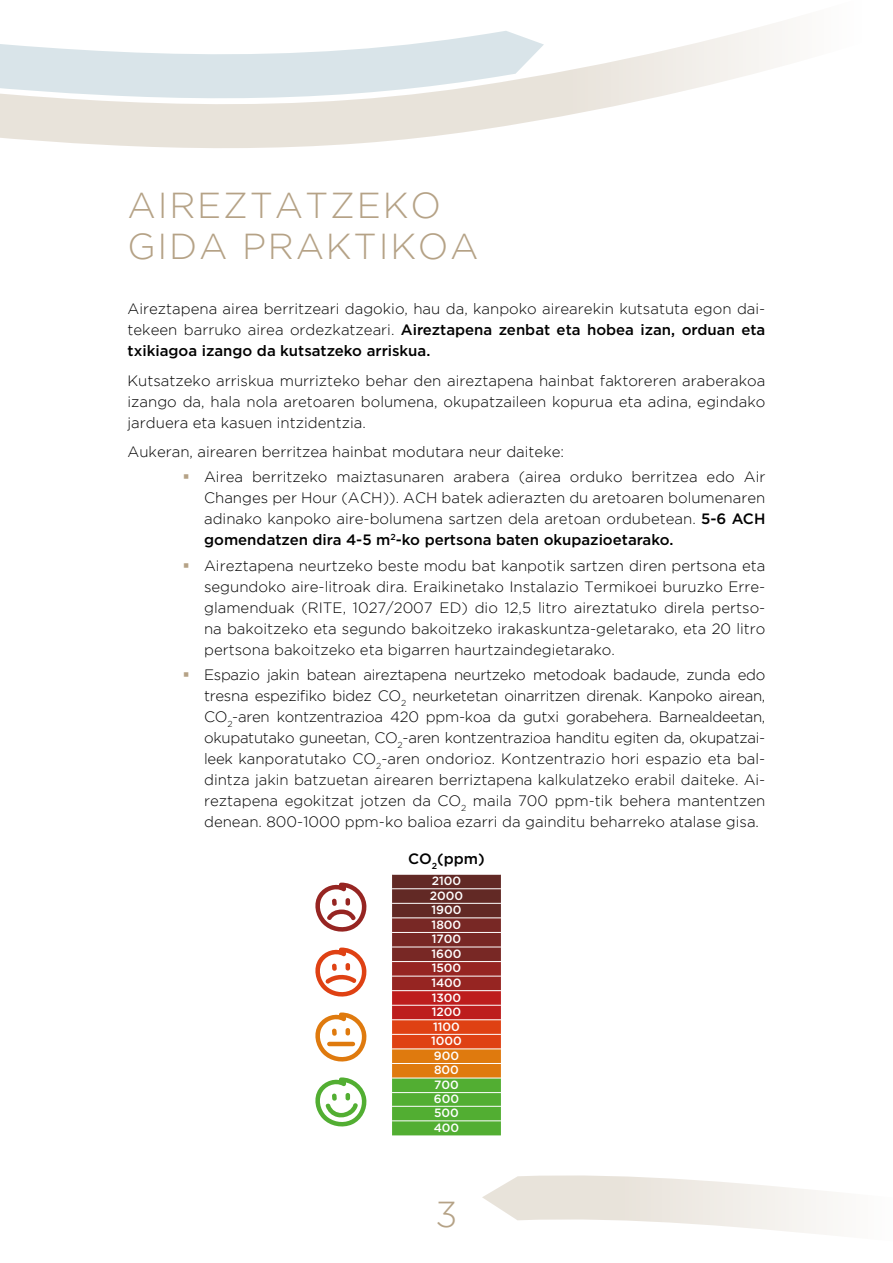
<style>
.page{position:relative;width:893px;height:1263px;background:#fff}
.page>*{position:absolute;margin:0;border:0;box-sizing:border-box;transform-origin:0 0}
.t1{font:300 36px/41.4px "Gotham";letter-spacing:.05em;color:#b5a286}
.t2{font:300 15px/21px "Gotham";color:#000;text-align:justify}
.t3{font:500 15px "Gotham";color:#000}
.t4{font:500 12px/14.5px "Gotham";color:#fff;text-align:center}
.s1{font-weight:500}
.s2{color:#b5a286}
</style>
<div class="page">
<svg style="left:0;top:22px;width:782px;height:126px"></svg>
<svg style="left:482px;top:1135px;width:345px;height:100px"></svg>
<svg style="left:315px;top:1077px;width:52px;height:50px"></svg>
<svg style="left:315px;top:882px;width:52px;height:50px"></svg>
<svg style="left:315px;top:947px;width:52px;height:50px"></svg>
<svg style="left:392px;top:875px;width:109px;height:260px;background:#905326"></svg>
<hr style="left:392px;top:888px;width:109px;height:1px;background:#fff">
<hr style="left:392px;top:903px;width:109px;height:1px;background:#fff">
<hr style="left:392px;top:917px;width:109px;height:1px;background:#fff">
<hr style="left:392px;top:932px;width:109px;height:1px;background:#fff">
<hr style="left:392px;top:947px;width:109px;height:1px;background:#fff">
<hr style="left:392px;top:961px;width:109px;height:1px;background:#fff">
<hr style="left:392px;top:976px;width:109px;height:1px;background:#fff">
<hr style="left:392px;top:990px;width:109px;height:1px;background:#fff">
<hr style="left:392px;top:1005px;width:109px;height:1px;background:#fff">
<hr style="left:392px;top:1019px;width:109px;height:1px;background:#fff">
<hr style="left:392px;top:1034px;width:109px;height:1px;background:#fff">
<hr style="left:392px;top:1048px;width:109px;height:1px;background:#fff">
<hr style="left:392px;top:1063px;width:109px;height:1px;background:#fff">
<hr style="left:392px;top:1078px;width:109px;height:1px;background:#fff">
<hr style="left:392px;top:1092px;width:109px;height:1px;background:#fff">
<hr style="left:392px;top:1106px;width:109px;height:1px;background:#fff">
<hr style="left:392px;top:1120px;width:109px;height:1px;background:#fff">
<svg style="left:315px;top:1012px;width:52px;height:50px"></svg>
<hr style="left:329px;top:1042px;width:24px;height:4px;background:#df7a0e">
<h1 class="t1" style="left:128px;top:184px;width:353px">AIREZTATZEKO<br>GIDA PRAKTIKOA</h1>
<p class="t2" style="left:128px;top:298px;width:639px">Aireztapena airea berritzeari dagokio, hau da, kanpoko airearekin kutsatuta egon dai&shy;tekeen barruko airea ordezkatzeari. <span class="s1">Aireztapena zenbat eta hobea izan, orduan eta txikiagoa izango da kutsatzeko arriskua.</span></p>
<p class="t2" style="left:128px;top:370px;width:639px">Kutsatzeko arriskua murrizteko behar den aireztapena hainbat faktoreren araberakoa izango da, hala nola aretoaren bolumena, okupatzaileen kopurua eta adina, egindako jarduera eta kasuen intzidentzia.</p>
<p class="t2" style="left:128px;top:441px;width:438px">Aukeran, airearen berritzea hainbat modutara neur daiteke:</p>
<p class="t2" style="left:204px;top:466px;width:563px;text-indent:-21px"><span class="s2">▪</span> Airea berritzeko maiztasunaren arabera (airea orduko berritzea edo Air Changes per Hour (ACH)). ACH batek adierazten du aretoaren bolumenaren adinako kanpoko aire-bolumena sartzen dela aretoan ordubetean. <span class="s1">5-6 ACH gomendatzen dira 4-5 m</span><sup>2</sup><span class="s1">-ko pertsona baten okupazioetarako.</span></p>
<p class="t2" style="left:204px;top:555px;width:563px;text-indent:-21px"><span class="s2">▪</span> Aireztapena neurtzeko beste modu bat kanpotik sartzen diren pertsona eta segundoko aire-litroak dira. Eraikinetako Instalazio Termikoei buruzko Erre&shy;glamenduak (RITE, 1027/2007 ED) dio 12,5 litro aireztatuko direla pertso&shy;na bakoitzeko eta segundo bakoitzeko irakaskuntza-geletarako, eta 20 litro pertsona bakoitzeko eta bigarren haurtzaindegietarako.</p>
<p class="t2" style="left:204px;top:664px;width:563px;text-indent:-21px"><span class="s2">▪</span> Espazio jakin batean aireztapena neurtzeko metodoak badaude, zunda edo tresna espezifiko bidez CO<sub>2</sub> neurketetan oinarritzen direnak. Kanpoko airean, CO<sub>2</sub>-aren kontzentrazioa 420 ppm-koa da gutxi gorabehera. Barnealdeetan, okupatutako guneetan, CO<sub>2</sub>-aren kontzentrazioa handitu egiten da, okupatzai&shy;leek kanporatutako CO<sub>2</sub>-aren ondorioz. Kontzentrazio hori espazio eta bal&shy;dintza jakin batzuetan airearen berriztapena kalkulatzeko erabil daiteke. Ai&shy;reztapena egokitzat jotzen da CO<sub>2</sub> maila 700 ppm-tik behera mantentzen denean. 800-1000 ppm-ko balioa ezarri da gainditu beharreko atalase gisa.</p>
<p class="t3" style="left:408px;top:850px;width:78px">CO<sub>2</sub>(ppm)</p>
<p class="t4" style="left:430px;top:873px;width:35px">2100<br>2000<br>1900<br>1800<br>1700<br>1600<br>1500<br>1400<br>1300<br>1200<br>1100<br>1000<br>900<br>800<br>700<br>600<br>500<br>400</p>
<h1 class="t1" style="left:435px;top:1193px;width:23px">3</h1>
</div>
